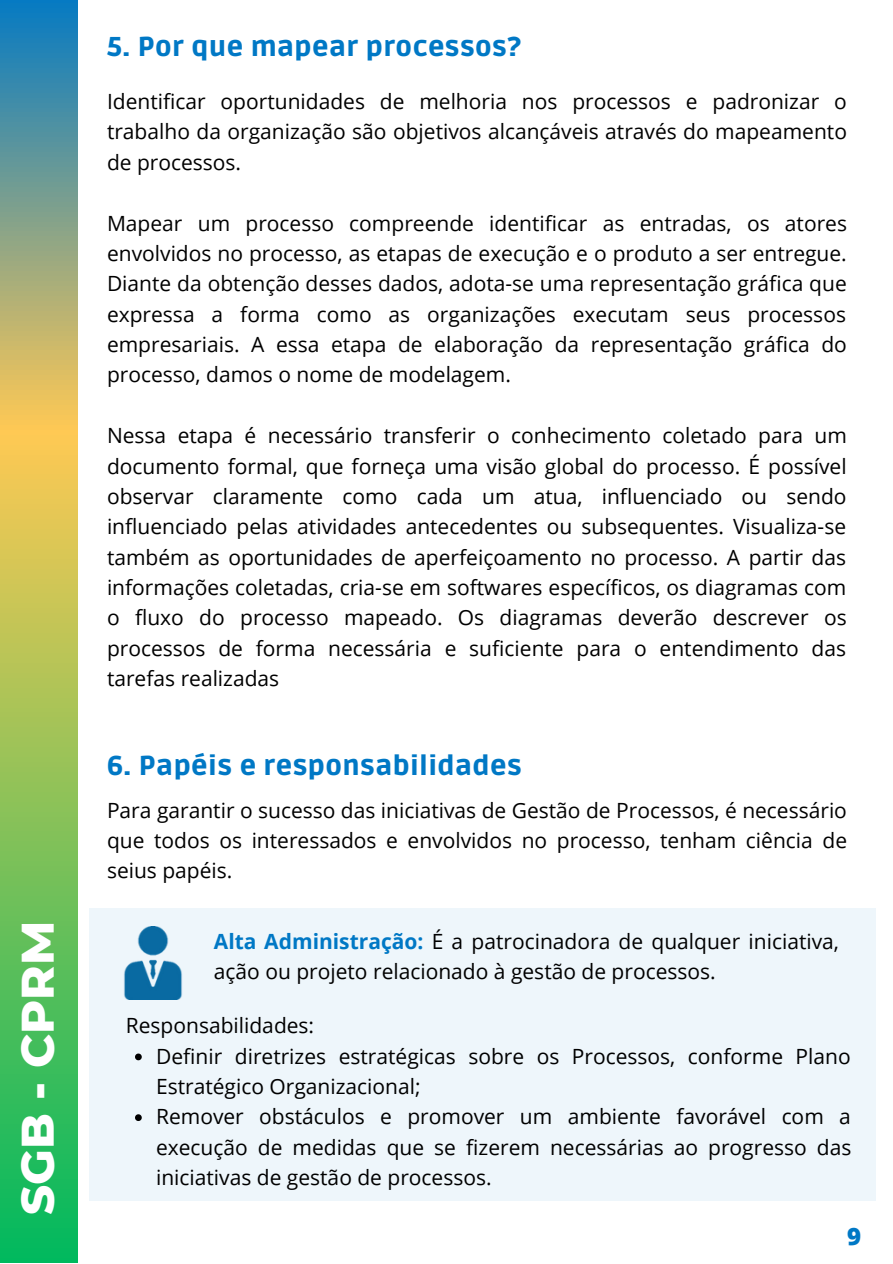
<style>
.page{position:relative;width:893px;height:1264px;background:#fff}
.page>*{position:absolute;margin:0;border:0;box-sizing:border-box;transform-origin:0 0}
.t1{font:800 46.5px "Montserrat";color:#fff}
.t2{font:900 27.15px "Ruda";letter-spacing:.02em;color:#0078c5}
.t3{font:800 24px "Open Sans";color:#0078c5}
.t4{font:21px/30.3px "Open Sans";color:#000;text-align:justify}
.s1{font-weight:700;color:#0078c5}
</style>
<div class="page">
<svg style="left:0;top:0;width:78px;height:1262px;background:#80b66a"></svg>
<div style="left:89px;top:908px;width:786px;height:292px;background:#eef6fb"></div>
<img style="left:124px;top:926px;width:58px;height:73px">
<svg style="left:135px;top:1053px;width:7px;height:7px"></svg>
<svg style="left:135px;top:1114px;width:7px;height:6px"></svg>
<h1 class="t1" style="left:9px;top:1214px;width:295px;rotate:-90deg">SGB - CPRM</h1>
<p class="t2" style="left:107px;top:31px;width:415px">5. Por que mapear processos?</p>
<p class="t4" style="left:107px;top:86px;width:741px">Identificar oportunidades de melhoria nos processos e padronizar o trabalho da organização são objetivos alcançáveis através do mapeamento de processos.</p>
<p class="t4" style="left:107px;top:207px;width:741px">Mapear um processo compreende identificar as entradas, os atores envolvidos no processo, as etapas de execução e o produto a ser entregue.<br>Diante da obtenção desses dados, adota-se uma representação gráfica que expressa a forma como as organizações executam seus processos empresariais. A essa etapa de elaboração da representação gráfica do processo, damos o nome de modelagem.</p>
<p class="t4" style="left:107px;top:420px;width:741px">Nessa etapa é necessário transferir o conhecimento coletado para um documento formal, que forneça uma visão global do processo. É possível observar claramente como cada um atua, influenciado ou sendo influenciado pelas atividades antecedentes ou subsequentes. Visualiza-se também as oportunidades de aperfeiçoamento no processo. A partir das informações coletadas, cria-se em softwares específicos, os diagramas com o fluxo do processo mapeado. Os diagramas deverão descrever os processos de forma necessária e suficiente para o entendimento das tarefas realizadas</p>
<p class="t2" style="left:107px;top:749px;width:416px">6. Papéis e responsabilidades</p>
<p class="t4" style="left:107px;top:794px;width:741px">Para garantir o sucesso das iniciativas de Gestão de Processos, é necessário que todos os interessados e envolvidos no processo, tenham ciência de seius papéis.</p>
<p class="t4" style="left:214px;top:925px;width:626px"><span class="s1">Alta Administração:</span> É a patrocinadora de qualquer iniciativa, ação ou projeto relacionado à gestão de processos.</p>
<p class="t4" style="left:126px;top:1010px;width:190px">Responsabilidades:</p>
<p class="t4" style="left:156px;top:1040px;width:696px;text-align:left">Definir diretrizes estratégicas sobre os Processos, conforme Plano Estratégico Organizacional;<br>Remover obstáculos e promover um ambiente favorável com a execução de medidas que se fizerem necessárias ao progresso das iniciativas de gestão de processos.</p>
<p class="t3" style="left:847px;top:1219px;width:16px">9</p>
</div>
